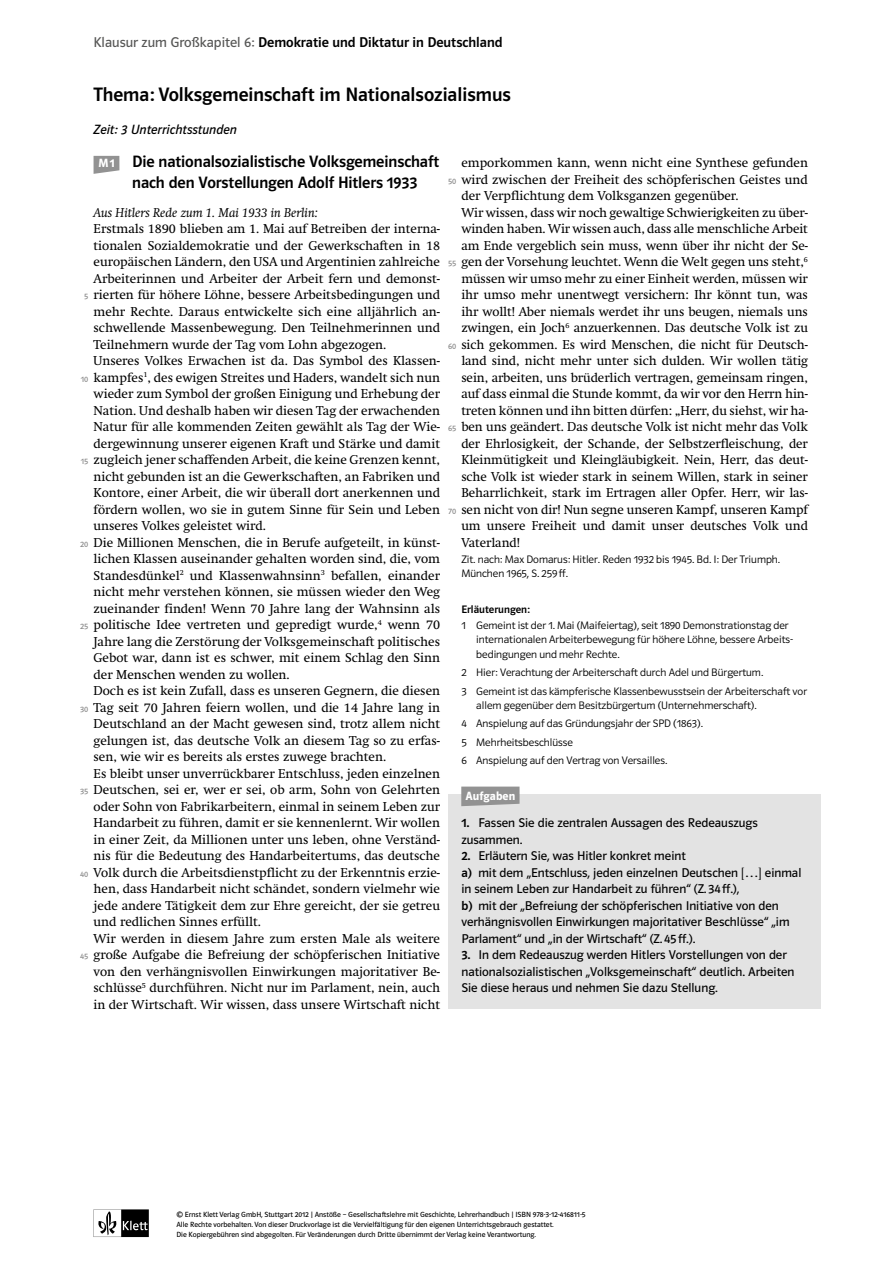
<style>
.page{position:relative;width:893px;height:1263px;background:#fff}
.page>*{position:absolute;margin:0;border:0;box-sizing:border-box;transform-origin:0 0}
.agl_h2_unterkapitel{font:19.5px "Polo ST11 K Krftg";color:#000}
.agl_material_h1_mod{font:16.5px/21px "Polo ST11 K Krftg";letter-spacing:-.005em;color:#000}
.agl_col{font:14.25px "Polo ST11 K Krftg";color:#000}
.agl_aufgabe_ohne_num{font:13.5px "Polo ST11 K Buch Kursiv";color:#000}
.agl_p{font:12.75px/16.5px "Klett Swift";color:#000;text-align:justify}
.agl_p_mod{font:12.75px/16.5px "Klett Swift";letter-spacing:-.005em;color:#000;text-align:justify}
.agl_klausur_aufgaben{font:12.75px/16.5px "Polo ST11 K Buch";color:#000}
.agl_p-2{font:italic 12.75px "Klett Swift";color:#000}
.t1{font:12px "Polo ST11 K Hfett";color:#fff}
.agl_klausur_quelle_o{font:10.8px/14.2px "Polo ST11 K Leicht";color:#000}
.agl_klausur_quelle{font:10.8px/14.2px "Polo ST11 K Leicht";color:#000}
.agl_klausur_quelle-2{font:10.8px "Polo ST11 K Krftg";color:#000}
.agl_material_zeilenz{font:8.25px "Polo ST11 K Buch";color:#878787}
._6-3_Copyrightzeile{font:7.5px/10.1px "Polo ST11 K Buch";color:#000}
.s1{font-family:"Polo ST11 K Buch";color:#575756}
.s2{font-family:"Polo ST11 K Krftg"}
.s3{font-family:"Klett Swift"}
</style>
<div class="page">
<svg style="left:94px;top:1209px;width:55px;height:28px"></svg>
<svg style="left:94px;top:156px;width:25px;height:18px"></svg>
<div style="left:449px;top:794px;width:372px;height:214px;background:#e3e3e3"></div>
<svg style="left:461px;top:786px;width:59px;height:20px"></svg>
<p class="agl_col" style="left:94px;top:35px;width:411px"><span class="s1">Klausur zum Großkapitel 6:</span> Demokratie und Diktatur in Deutschland</p>
<p class="agl_h2_unterkapitel" style="left:94px;top:84px;width:419px">Thema: Volksgemeinschaft im Nationalsozialismus</p>
<p class="agl_aufgabe_ohne_num" style="left:94px;top:122px;width:145px">Zeit: 3 Unterrichtsstunden</p>
<p class="t1" style="left:98px;top:156px;width:18px">M 1</p>
<p class="agl_material_h1_mod" style="left:132px;top:151px;width:309px">Die nationalsozialistische Volksgemeinschaft nach den Vorstellungen Adolf Hitlers 1933</p>
<p class="agl_p-2" style="left:94px;top:205px;width:226px">Aus Hitlers Rede zum 1. Mai 1933 in Berlin:</p>
<p class="agl_p" style="left:94px;top:220px;width:348px">Erstmals 1890 blieben am 1. Mai auf Betreiben der interna&shy;tionalen Sozialdemokratie und der Gewerkschaften in 18 europäischen Ländern, den USA und Argentinien zahlreiche Arbeiterinnen und Arbeiter der Arbeit fern und demonst&shy;rierten für höhere Löhne, bessere Arbeitsbedingungen und mehr Rechte. Daraus entwickelte sich eine alljährlich an&shy;schwellende Massenbewegung. Den Teilnehmerinnen und Teilnehmern wurde der Tag vom Lohn abgezogen.</p>
<p class="agl_p" style="left:94px;top:352px;width:348px">Unseres Volkes Erwachen ist da. Das Symbol des Klassen&shy;kampfes<sup>1</sup>, des ewigen Streites und Haders, wandelt sich nun wieder zum Symbol der großen Einigung und Erhebung der Nation. Und deshalb haben wir diesen Tag der erwachenden Natur für alle kommenden Zeiten gewählt als Tag der Wie&shy;dergewinnung unserer eigenen Kraft und Stärke und damit zugleich jener schaffenden Arbeit, die keine Grenzen kennt, nicht gebunden ist an die Gewerkschaften, an Fabriken und Kontore, einer Arbeit, die wir überall dort anerkennen und fördern wollen, wo sie in gutem Sinne für Sein und Leben unseres Volkes geleistet wird.</p>
<p class="agl_p" style="left:94px;top:534px;width:348px">Die Millionen Menschen, die in Berufe aufgeteilt, in künst&shy;lichen Klassen auseinander gehalten worden sind, die, vom Standesdünkel<sup>2</sup> und Klassenwahnsinn<sup>3</sup> befallen, einander nicht mehr verstehen können, sie müssen wieder den Weg zueinander finden! Wenn 70 Jahre lang der Wahnsinn als politische Idee vertreten und gepredigt wurde,<sup>4</sup> wenn 70<br>Jahre lang die Zerstörung der Volksgemeinschaft politisches Gebot war, dann ist es schwer, mit einem Schlag den Sinn der Menschen wenden zu wollen.</p>
<p class="agl_p" style="left:94px;top:682px;width:348px">Doch es ist kein Zufall, dass es unseren Gegnern, die diesen Tag seit 70 Jahren feiern wollen, und die 14 Jahre lang in Deutschland an der Macht gewesen sind, trotz allem nicht gelungen ist, das deutsche Volk an diesem Tag so zu erfas&shy;sen, wie wir es bereits als erstes zuwege brachten.</p>
<p class="agl_p" style="left:94px;top:765px;width:348px">Es bleibt unser unverrückbarer Entschluss, jeden einzelnen Deutschen, sei er, wer er sei, ob arm, Sohn von Gelehrten oder Sohn von Fabrikarbeitern, einmal in seinem Leben zur Handarbeit zu führen, damit er sie kennenlernt. Wir wollen in einer Zeit, da Millionen unter uns leben, ohne Verständ&shy;nis für die Bedeutung des Handarbeitertums, das deutsche Volk durch die Arbeitsdienstpflicht zu der Erkenntnis erzie&shy;hen, dass Handarbeit nicht schändet, sondern vielmehr wie jede andere Tätigkeit dem zur Ehre gereicht, der sie getreu und redlichen Sinnes erfüllt.</p>
<p class="agl_p" style="left:94px;top:930px;width:348px">Wir werden in diesem Jahre zum ersten Male als weitere große Aufgabe die Befreiung der schöpferischen Initiative von den verhängnisvollen Einwirkungen majoritativer Be&shy;schlüsse<sup>5</sup> durchführen. Nicht nur im Parlament, nein, auch in der Wirtschaft. Wir wissen, dass unsere Wirtschaft nicht</p>
<p class="agl_p" style="left:461px;top:154px;width:348px">emporkommen kann, wenn nicht eine Synthese gefunden wird zwischen der Freiheit des schöpferischen Geistes und der Verpflichtung dem Volksganzen gegenüber.</p>
<p class="agl_p_mod" style="left:461px;top:204px;width:348px">Wir wissen, dass wir noch gewaltige Schwierigkeiten zu über&shy;winden haben. Wir wissen auch, dass alle menschliche Arbeit am Ende vergeblich sein muss, wenn über ihr nicht der Se&shy;gen der Vorsehung leuchtet. Wenn die Welt gegen uns steht,<sup>6 </sup>müssen wir umso mehr zu einer Einheit werden, müssen wir ihr umso mehr unentwegt versichern: Ihr könnt tun, was ihr wollt! Aber niemals werdet ihr uns beugen, niemals uns zwingen, ein Joch<sup>6</sup> anzuerkennen. Das deutsche Volk ist zu sich gekommen. Es wird Menschen, die nicht für Deutsch&shy;land sind, nicht mehr unter sich dulden. Wir wollen tätig sein, arbeiten, uns brüderlich vertragen, gemeinsam ringen, auf dass einmal die Stunde kommt, da wir vor den Herrn hin&shy;treten können und ihn bitten dürfen: „Herr, du siehst, wir ha&shy;ben uns geändert. Das deutsche Volk ist nicht mehr das Volk der Ehrlosigkeit, der Schande, der Selbstzerfleischung, der Kleinmütigkeit und Kleingläubigkeit. Nein, Herr, das deut&shy;sche Volk ist wieder stark in seinem Willen, stark in seiner Beharrlichkeit, stark im Ertragen aller Opfer. Herr, wir las&shy;sen nicht von dir! Nun segne unseren Kampf, unseren Kampf um unsere Freiheit und damit unser deutsches Volk und Vaterland!</p>
<p class="agl_klausur_quelle" style="left:461px;top:552px;width:320px">Zit. nach: Max Domarus: Hitler. Reden 1932 bis 1945. Bd. I: Der Triumph.<br>München 1965, S. 259 ff.</p>
<p class="agl_klausur_quelle-2" style="left:461px;top:603px;width:70px">Erläuterungen:</p>
<p class="agl_klausur_quelle" style="left:476px;top:618px;width:318px;text-indent:-15px">1 Gemeint ist der 1. Mai (Maifeiertag), seit 1890 Demonstrationstag der internationalen Arbeiterbewegung für höhere Löhne, bessere Arbeits&shy;bedingungen und mehr Rechte.</p>
<p class="agl_klausur_quelle_o" style="left:461px;top:665px;width:303px">2 Hier: Verachtung der Arbeiterschaft durch Adel und Bürgertum.</p>
<p class="agl_klausur_quelle_o" style="left:476px;top:684px;width:332px;text-indent:-15px">3 Gemeint ist das kämpferische Klassenbewusstsein der Arbeiterschaft vor allem gegenüber dem Besitzbürgertum (Unternehmerschaft).</p>
<p class="agl_klausur_quelle_o" style="left:461px;top:717px;width:243px">4 Anspielung auf das Gründungsjahr der SPD (1863).</p>
<p class="agl_klausur_quelle_o" style="left:461px;top:735px;width:113px">5 Mehrheitsbeschlüsse</p>
<p class="agl_klausur_quelle_o" style="left:461px;top:754px;width:207px">6 Anspielung auf den Vertrag von Versailles.</p>
<p class="agl_material_zeilenz" style="left:448px;top:176px;width:10px">50</p>
<p class="agl_material_zeilenz" style="left:448px;top:259px;width:10px">55</p>
<p class="agl_material_zeilenz" style="left:84px;top:292px;width:6px">5</p>
<p class="agl_material_zeilenz" style="left:448px;top:341px;width:10px">60</p>
<p class="agl_material_zeilenz" style="left:81px;top:374px;width:9px">10</p>
<p class="agl_material_zeilenz" style="left:448px;top:424px;width:10px">65</p>
<p class="agl_material_zeilenz" style="left:81px;top:457px;width:9px">15</p>
<p class="agl_material_zeilenz" style="left:448px;top:506px;width:9px">70</p>
<p class="agl_material_zeilenz" style="left:80px;top:539px;width:10px">20</p>
<p class="agl_material_zeilenz" style="left:80px;top:622px;width:10px">25</p>
<p class="agl_material_zeilenz" style="left:80px;top:704px;width:10px">30</p>
<p class="agl_material_zeilenz" style="left:80px;top:787px;width:10px">35</p>
<p class="t1" style="left:466px;top:789px;width:51px">Aufgaben</p>
<p class="agl_klausur_aufgaben" style="left:461px;top:815px;width:298px"><span class="s2">1.</span> Fassen Sie die zentralen Aussagen des Redeauszugs zusammen.</p>
<p class="agl_klausur_aufgaben" style="left:461px;top:848px;width:226px"><span class="s2">2.</span> Erläutern Sie, was Hitler konkret meint</p>
<p class="agl_klausur_aufgaben" style="left:461px;top:864px;width:342px"><span class="s2">a)</span> mit dem „Entschluss, jeden einzelnen Deutschen <span class="s3">[</span>…<span class="s3">]</span> einmal in seinem Leben zur Handarbeit zu führen“ (Z. 34 ff.),</p>
<p class="agl_klausur_aufgaben" style="left:461px;top:897px;width:330px"><span class="s2">b)</span> mit der „Befreiung der schöpferischen Initiative von den verhängnisvollen Einwirkungen majoritativer Beschlüsse“ „im<br>Parlament“ und „in der Wirtschaft“ (Z. 45 ff.).</p>
<p class="agl_klausur_aufgaben" style="left:461px;top:947px;width:335px"><span class="s2">3.</span> In dem Redeauszug werden Hitlers Vorstellungen von der nationalsozialistischen „Volksgemeinschaft“ deutlich. Arbeiten<br>Sie diese heraus und nehmen Sie dazu Stellung.</p>
<p class="agl_material_zeilenz" style="left:80px;top:869px;width:10px">40</p>
<p class="agl_material_zeilenz" style="left:80px;top:952px;width:10px">45</p>
<p class="_6-3_Copyrightzeile" style="left:176px;top:1209px;width:411px">© Ernst Klett Verlag GmbH, Stuttgart 2012 | Anstöße – Gesellschaftslehre mit Geschichte, Lehrerhandbuch | ISBN 978-3-12-416811-5</p>
<p class="_6-3_Copyrightzeile" style="left:176px;top:1220px;width:379px">Alle Rechte vorbehalten. Von dieser Druckvorlage ist die Vervielfältigung für den eigenen Unterrichtsgebrauch gestattet.<br>Die Kopiergebühren sind abgegolten. Für Veränderungen durch Dritte übernimmt der Verlag keine Verantwortung.</p>
</div>
